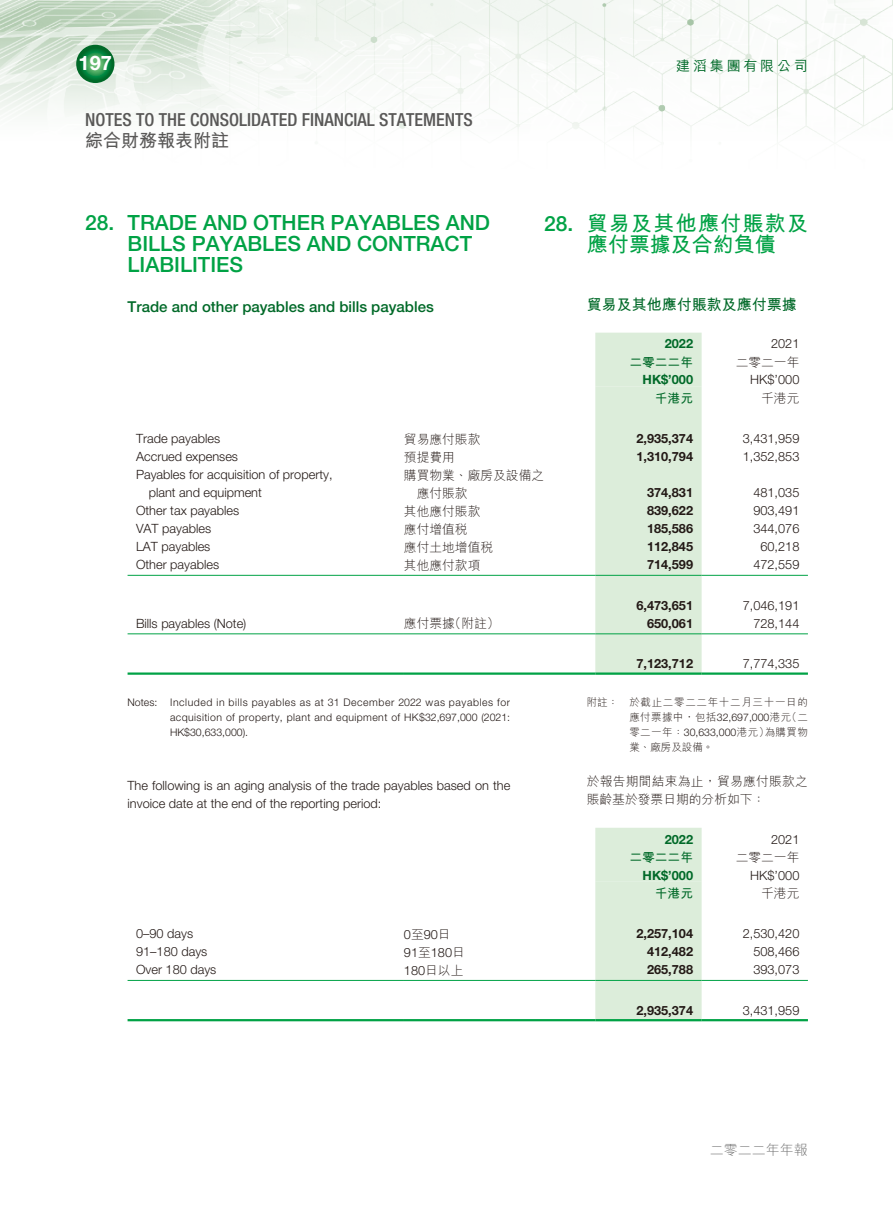
<style>
.page{position:relative;width:893px;height:1212px;background:#fff}
.page>*{position:absolute;margin:0;border:0;box-sizing:border-box;transform-origin:0 0}
.t1{font:500 21px/21px "Helvetica Neue LT Std";color:#00a245}
.t2{font:700 21px/21px "M Hei HK";letter-spacing:.06em;color:#00a245;text-align:center}
.t3{font:700 19.95px "Helvetica Neue LT Std";color:#fff}
.t4{font:500 condensed 18px "Helvetica Neue LT Std";color:#595857}
.t5{font:700 18px "M Hei HK";color:#595857}
.t6{font:500 15px "Helvetica Neue LT Std";color:#006928}
.t7{font:700 15px "M Hei HK";color:#006928}
.t8{font:500 13.95px "M Hei HK";letter-spacing:.2em;color:#006928}
.t9{font:300 13.95px "M Hei HK";color:#727272}
.t10{font:300 12.75px/18px "Helvetica Neue LT Std";color:#231916}
.t11{font:700 12.75px "Helvetica Neue LT Std";color:#231916}
.t12{font:300 12.75px/18px "M Hei HK";color:#231916}
.t13{font:300 12.75px/18px "M Hei HK";letter-spacing:.02em;color:#231916}
.t14{font:700 12.75px "Helvetica Neue LT Std";color:#006928}
.t15{font:700 12.75px "M Hei HK";color:#006928}
.t16{font:300 10.5px/15px "Helvetica Neue LT Std";letter-spacing:.04em;color:#231916;text-align:justify}
.t17{font:300 10.5px/15px "M Hei HK";letter-spacing:.04em;color:#231916;text-align:justify}
.s1{font-family:"Helvetica Neue LT Std";font-weight:500}
.s2{font-family:"Helvetica Neue LT Std"}
.s3{font-family:"M Hei HK"}
</style>
<div class="page">
<img style="left:0;top:0;width:893px;height:140px">
<svg style="left:76px;top:45px;width:38px;height:38px"></svg>
<div style="left:595px;top:333px;width:107px;height:339px;background:#dcedda"></div>
<hr style="left:128px;top:575px;width:276px;height:1px;background:#00a245">
<hr style="left:404px;top:575px;width:191px;height:1px;background:#00a245">
<hr style="left:595px;top:575px;width:107px;height:1px;background:#00a245">
<hr style="left:702px;top:575px;width:106px;height:1px;background:#00a245">
<hr style="left:128px;top:633px;width:276px;height:1px;background:#00a245">
<hr style="left:404px;top:633px;width:191px;height:1px;background:#00a245">
<hr style="left:595px;top:633px;width:107px;height:1px;background:#00a245">
<hr style="left:702px;top:633px;width:106px;height:1px;background:#00a245">
<hr style="left:128px;top:672px;width:276px;height:3px;background:#00a245">
<hr style="left:404px;top:672px;width:191px;height:3px;background:#00a245">
<hr style="left:595px;top:672px;width:107px;height:3px;background:#00a245">
<hr style="left:702px;top:672px;width:106px;height:3px;background:#00a245">
<div style="left:595px;top:828px;width:107px;height:191px;background:#dcedda"></div>
<hr style="left:128px;top:980px;width:276px;height:1px;background:#00a245">
<hr style="left:404px;top:980px;width:191px;height:1px;background:#00a245">
<hr style="left:595px;top:980px;width:107px;height:1px;background:#00a245">
<hr style="left:702px;top:980px;width:106px;height:1px;background:#00a245">
<hr style="left:128px;top:1019px;width:276px;height:2px;background:#00a245">
<hr style="left:404px;top:1019px;width:191px;height:2px;background:#00a245">
<hr style="left:595px;top:1019px;width:107px;height:2px;background:#00a245">
<hr style="left:702px;top:1019px;width:106px;height:2px;background:#00a245">
<h2 class="t3" style="left:79px;top:51px;width:35px">197</h2>
<p class="t8" style="left:676px;top:56px;width:133px">建滔集團有限公司</p>
<h3 class="t4" style="left:85px;top:108px;width:389px">NOTES TO THE CONSOLIDATED FINANCIAL STATEMENTS</h3>
<h3 class="t5" style="left:85px;top:128px;width:145px">綜合財務報表附註</h3>
<h1 class="t1" style="left:128px;top:212px;width:364px;text-indent:-43px">28. TRADE AND OTHER PAYABLES AND<br>BILLS PAYABLES AND CONTRACT<br>LIABILITIES</h1>
<p class="t6" style="left:128px;top:298px;width:308px">Trade and other payables and bills payables</p>
<h1 class="t2" style="left:544px;top:212px;width:265px"><span class="s1">28.</span> 貿易及其他應付賬款及應付票據及合約負債</h1>
<p class="t7" style="left:587px;top:294px;width:211px">貿易及其他應付賬款及應付票據</p>
<p class="t14" style="left:665px;top:336px;width:30px">2022</p>
<p class="t10" style="left:771px;top:335px;width:30px">2021</p>
<p class="t15" style="left:629px;top:353px;width:65px">二零二二年</p>
<p class="t12" style="left:736px;top:353px;width:65px">二零二一年</p>
<p class="t14" style="left:643px;top:372px;width:52px">HK$’000</p>
<p class="t10" style="left:750px;top:371px;width:51px">HK$’000</p>
<p class="t15" style="left:655px;top:389px;width:40px">千港元</p>
<p class="t12" style="left:761px;top:389px;width:40px">千港元</p>
<p class="t10" style="left:136px;top:429px;width:86px">Trade payables</p>
<p class="t12" style="left:404px;top:429px;width:78px">貿易應付賬款</p>
<p class="t11" style="left:636px;top:431px;width:58px">2,935,374</p>
<p class="t10" style="left:743px;top:429px;width:58px">3,431,959</p>
<p class="t10" style="left:136px;top:447px;width:104px">Accrued expenses</p>
<p class="t12" style="left:404px;top:447px;width:52px">預提費用</p>
<p class="t11" style="left:636px;top:449px;width:58px">1,310,794</p>
<p class="t10" style="left:743px;top:447px;width:58px">1,352,853</p>
<p class="t10" style="left:149px;top:465px;width:185px;text-indent:-13px">Payables for acquisition of property, plant and equipment</p>
<p class="t12" style="left:417px;top:465px;width:129px;text-indent:-13px">購買物業、廠房及設備之應付賬款</p>
<p class="t11" style="left:647px;top:485px;width:48px">374,831</p>
<p class="t10" style="left:753px;top:483px;width:48px">481,035</p>
<p class="t10" style="left:136px;top:501px;width:105px">Other tax payables</p>
<p class="t12" style="left:404px;top:501px;width:78px">其他應付賬款</p>
<p class="t11" style="left:647px;top:503px;width:48px">839,622</p>
<p class="t10" style="left:753px;top:501px;width:48px">903,491</p>
<p class="t10" style="left:136px;top:519px;width:77px">VAT payables</p>
<p class="t12" style="left:404px;top:519px;width:65px">應付增值稅</p>
<p class="t11" style="left:647px;top:521px;width:48px">185,586</p>
<p class="t10" style="left:753px;top:519px;width:48px">344,076</p>
<p class="t10" style="left:136px;top:537px;width:76px">LAT payables</p>
<p class="t12" style="left:404px;top:537px;width:91px">應付土地增值稅</p>
<p class="t11" style="left:647px;top:539px;width:48px">112,845</p>
<p class="t10" style="left:760px;top:537px;width:40px">60,218</p>
<p class="t10" style="left:136px;top:555px;width:85px">Other payables</p>
<p class="t12" style="left:404px;top:555px;width:78px">其他應付款項</p>
<p class="t11" style="left:647px;top:557px;width:48px">714,599</p>
<p class="t10" style="left:753px;top:555px;width:48px">472,559</p>
<p class="t11" style="left:636px;top:597px;width:58px">6,473,651</p>
<p class="t10" style="left:743px;top:596px;width:58px">7,046,191</p>
<p class="t10" style="left:136px;top:614px;width:112px">Bills payables (Note)</p>
<p class="t12" style="left:404px;top:614px;width:97px">應付票據（附註）</p>
<p class="t11" style="left:647px;top:615px;width:48px">650,061</p>
<p class="t10" style="left:753px;top:614px;width:48px">728,144</p>
<p class="t11" style="left:636px;top:656px;width:58px">7,123,712</p>
<p class="t10" style="left:743px;top:654px;width:58px">7,774,335</p>
<p class="t16" style="left:170px;top:694px;width:342px;text-indent:-43px">Notes: Included in bills payables as at 31 December 2022 was payables for acquisition of property, plant and equipment of HK$32,697,000 (2021:<br>HK$30,633,000).</p>
<p class="t17" style="left:629px;top:694px;width:180px;text-indent:-43px">附註： 於截止二零二二年十二月三十一日的應付票據中，包括<span class="s2">32,697,000</span>港元（二零二一年：<span class="s2">30,633,000</span>港元）為購買物業、廠房及設備。</p>
<p class="t13" style="left:587px;top:772px;width:223px">於報告期間結束為止，貿易應付賬款之賬齡基於發票日期的分析如下：</p>
<p class="t10" style="left:128px;top:776px;width:384px">The following is an aging analysis of the trade payables based on the invoice date at the end of the reporting period:</p>
<p class="t14" style="left:665px;top:831px;width:30px">2022</p>
<p class="t10" style="left:771px;top:830px;width:30px">2021</p>
<p class="t15" style="left:629px;top:848px;width:65px">二零二二年</p>
<p class="t12" style="left:736px;top:848px;width:65px">二零二一年</p>
<p class="t14" style="left:643px;top:867px;width:52px">HK$’000</p>
<p class="t10" style="left:750px;top:866px;width:51px">HK$’000</p>
<p class="t15" style="left:655px;top:884px;width:40px">千港元</p>
<p class="t12" style="left:761px;top:884px;width:40px">千港元</p>
<p class="t10" style="left:136px;top:924px;width:59px">0–90 days</p>
<p class="t10" style="left:404px;top:925px;width:48px">0<span class="s3">至</span>90<span class="s3">日</span></p>
<p class="t11" style="left:636px;top:926px;width:58px">2,257,104</p>
<p class="t10" style="left:743px;top:924px;width:58px">2,530,420</p>
<p class="t10" style="left:136px;top:942px;width:73px">91–180 days</p>
<p class="t10" style="left:404px;top:943px;width:62px">91<span class="s3">至</span>180<span class="s3">日</span></p>
<p class="t11" style="left:647px;top:944px;width:48px">412,482</p>
<p class="t10" style="left:753px;top:942px;width:48px">508,466</p>
<p class="t10" style="left:136px;top:960px;width:82px">Over 180 days</p>
<p class="t10" style="left:404px;top:961px;width:61px">180<span class="s3">日以上</span></p>
<p class="t11" style="left:647px;top:962px;width:48px">265,788</p>
<p class="t10" style="left:753px;top:960px;width:48px">393,073</p>
<p class="t11" style="left:636px;top:1002px;width:58px">2,935,374</p>
<p class="t10" style="left:743px;top:1001px;width:58px">3,431,959</p>
<p class="t9" style="left:710px;top:1140px;width:100px">二零二二年年報</p>
</div>
